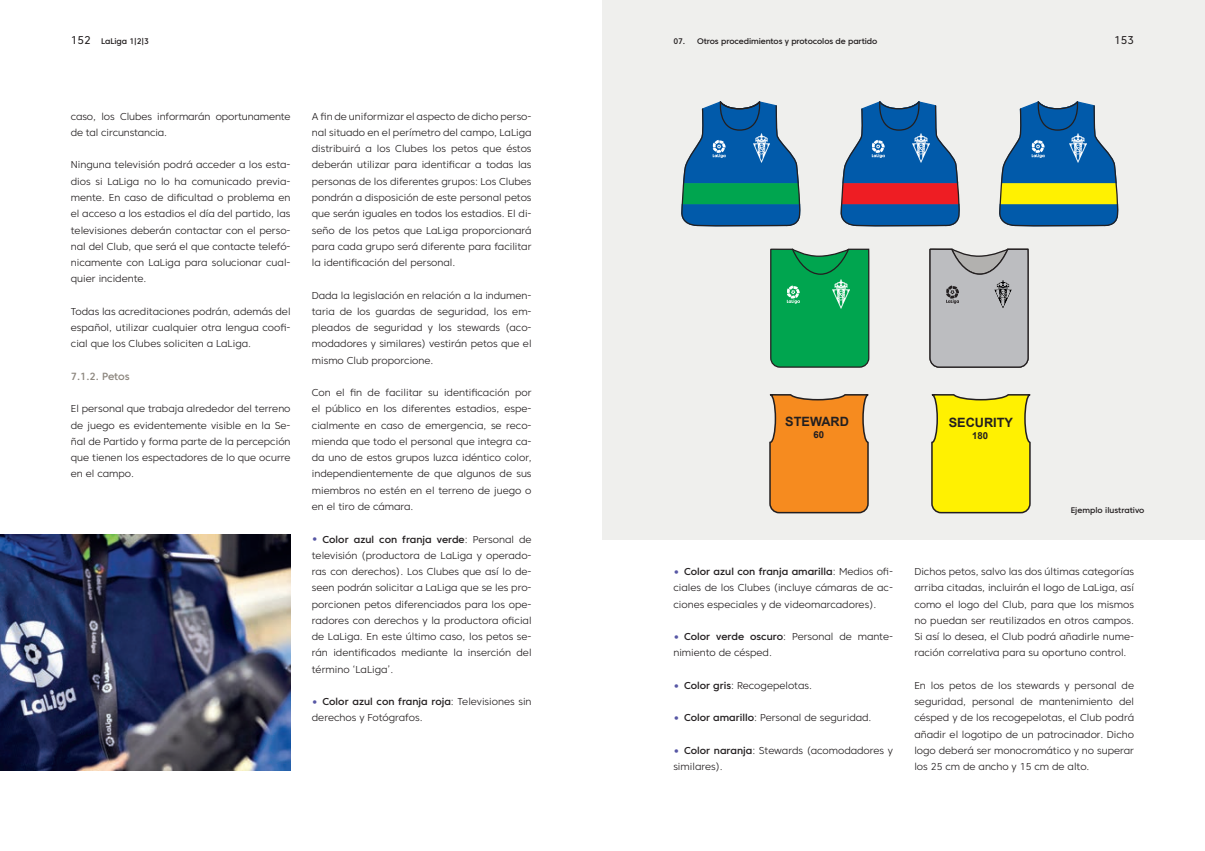
<style>
.page{position:relative;width:1205px;height:851px;background:#fff}
.page>*{position:absolute;margin:0;border:0;box-sizing:border-box;transform-origin:0 0}
.t1{font:700 12.88px "Arial";color:#231f20}
.t2{font:700 12.75px "Arial";color:#231f20}
.t3{font:11.25px "Core Sans C 45";color:#231f20}
.Subtitulo_1_1_1{font:500 10.38px "Core Sans C 55";letter-spacing:-.005em;color:#8d877f}
.Texto_corrido{font:300 10px/16.2px "Core Sans C 35";color:#231f20;text-align:justify}
.t4{font:700 9.62px "Arial";color:#231f20}
.Texto_corrido-2{font:500 8.12px "Core Sans C 55";letter-spacing:-.01em;color:#231f20}
.s1{font-family:"Core Sans C 45";font-weight:400;font-size:11.25px}
.s2{font-size:15px;color:#5757a5}
.s3{font-family:"Core Sans C 55";font-weight:500}
</style>
<div class="page">
<div style="left:603px;top:0;width:602px;height:539px;background:#efefed"></div>
<img style="left:0;top:534px;width:291px;height:236px">
<svg style="left:840px;top:101px;width:120px;height:126px"></svg>
<svg style="left:999px;top:101px;width:120px;height:126px"></svg>
<svg style="left:770px;top:248px;width:100px;height:120px;background:#0ea154"></svg>
<svg style="left:681px;top:101px;width:120px;height:126px"></svg>
<svg style="left:929px;top:248px;width:100px;height:120px;background:#b1b2b4"></svg>
<svg style="left:769px;top:394px;width:100px;height:120px;background:#ea8b2b"></svg>
<svg style="left:931px;top:394px;width:100px;height:120px;background:#f2e511"></svg>
<img style="left:753px;top:133px;width:17px;height:29px">
<img style="left:912px;top:133px;width:17px;height:29px">
<img style="left:1069px;top:133px;width:17px;height:29px">
<img style="left:832px;top:279px;width:17px;height:29px">
<img style="left:994px;top:279px;width:17px;height:29px">
<p class="Texto_corrido-2" style="left:71px;top:36px;width:80px"><span class="s1">152</span> LaLiga 1|2|3</p>
<p class="Texto_corrido" style="left:71px;top:108px;width:221px">caso, los Clubes informarán oportunamente de tal circunstancia.</p>
<p class="Texto_corrido" style="left:71px;top:157px;width:221px">Ninguna televisión podrá acceder a los esta&shy;dios si LaLiga no lo ha comunicado previa&shy;mente. En caso de dificultad o problema en el acceso a los estadios el día del partido, las televisiones deberán contactar con el perso&shy;nal del Club, que será el que contacte telefó&shy;nicamente con LaLiga para solucionar cual&shy;quier incidente.</p>
<p class="Texto_corrido" style="left:71px;top:303px;width:221px">Todas las acreditaciones podrán, además del español, utilizar cualquier otra lengua coofi&shy;cial que los Clubes soliciten a LaLiga.</p>
<p class="Subtitulo_1_1_1" style="left:71px;top:370px;width:60px">7.1.2. Petos</p>
<p class="Texto_corrido" style="left:71px;top:400px;width:221px">El personal que trabaja alrededor del terreno de juego es evidentemente visible en la Se&shy;ñal de Partido y forma parte de la percepción que tienen los espectadores de lo que ocurre en el campo.</p>
<p class="Texto_corrido" style="left:312px;top:108px;width:221px">A fin de uniformizar el aspecto de dicho perso&shy;nal situado en el perímetro del campo, LaLiga distribuirá a los Clubes los petos que éstos deberán utilizar para identificar a todas las personas de los diferentes grupos: Los Clubes pondrán a disposición de este personal petos que serán iguales en todos los estadios. El di&shy;seño de los petos que LaLiga proporcionará para cada grupo será diferente para facilitar la identificación del personal.</p>
<p class="Texto_corrido" style="left:312px;top:287px;width:221px">Dada la legislación en relación a la indumen&shy;taria de los guardas de seguridad, los em&shy;pleados de seguridad y los stewards (aco&shy;modadores y similares) vestirán petos que el mismo Club proporcione.</p>
<p class="Texto_corrido" style="left:312px;top:384px;width:221px">Con el fin de facilitar su identificación por el público en los diferentes estadios, espe&shy;cialmente en caso de emergencia, se reco&shy;mienda que todo el personal que integra ca&shy;da uno de estos grupos luzca idéntico color, independientemente de que algunos de sus miembros no estén en el terreno de juego o en el tiro de cámara.</p>
<p class="Texto_corrido" style="left:312px;top:530px;width:221px"><span class="s2">•</span> <span class="s3">Color azul con franja verde</span>: Personal de televisión (productora de LaLiga y operado&shy;ras con derechos). Los Clubes que así lo de&shy;seen podrán solicitar a LaLiga que se les pro&shy;porcionen petos diferenciados para los ope&shy;radores con derechos y la productora oficial de LaLiga. En este último caso, los petos se&shy;rán identificados mediante la inserción del término ‘LaLiga’.</p>
<p class="Texto_corrido" style="left:312px;top:693px;width:221px"><span class="s2">•</span> <span class="s3">Color azul con franja roja</span>: Televisiones sin derechos y Fotógrafos.</p>
<p class="Texto_corrido-2" style="left:673px;top:36px;width:205px">07. Otros procedimientos y protocolos de partido</p>
<p class="t3" style="left:1114px;top:33px;width:21px">153</p>
<p class="t2" style="left:785px;top:413px;width:65px">STEWARD</p>
<p class="t4" style="left:813px;top:428px;width:12px">60</p>
<p class="t4" style="left:972px;top:429px;width:17px">180</p>
<p class="t1" style="left:949px;top:414px;width:66px">SECURITY</p>
<p class="Texto_corrido-2" style="left:1070px;top:505px;width:75px">Ejemplo ilustrativo</p>
<p class="Texto_corrido" style="left:673px;top:563px;width:221px"><span class="s2">•</span> <span class="s3">Color azul con franja amarilla</span>: Medios ofi&shy;ciales de los Clubes (incluye cámaras de ac&shy;ciones especiales y de videomarcadores).</p>
<p class="Texto_corrido" style="left:673px;top:628px;width:221px"><span class="s2">•</span> <span class="s3">Color verde oscuro</span>: Personal de mante&shy;nimiento de césped.</p>
<p class="Texto_corrido" style="left:673px;top:677px;width:140px"><span class="s2">•</span> <span class="s3">Color gris</span>: Recogepelotas.</p>
<p class="Texto_corrido" style="left:673px;top:709px;width:200px"><span class="s2">•</span> <span class="s3">Color amarillo</span>: Personal de seguridad.</p>
<p class="Texto_corrido" style="left:673px;top:742px;width:221px"><span class="s2">•</span> <span class="s3">Color naranja</span>: Stewards (acomodadores y similares).</p>
<p class="Texto_corrido" style="left:914px;top:563px;width:221px">Dichos petos, salvo las dos últimas categorías arriba citadas, incluirán el logo de LaLiga, así como el logo del Club, para que los mismos no puedan ser reutilizados en otros campos.<br>Si así lo desea, el Club podrá añadirle nume&shy;ración correlativa para su oportuno control.</p>
<p class="Texto_corrido" style="left:914px;top:677px;width:221px">En los petos de los stewards y personal de seguridad, personal de mantenimiento del césped y de los recogepelotas, el Club podrá añadir el logotipo de un patrocinador. Dicho logo deberá ser monocromático y no superar los 25 cm de ancho y 15 cm de alto.</p>
</div>
